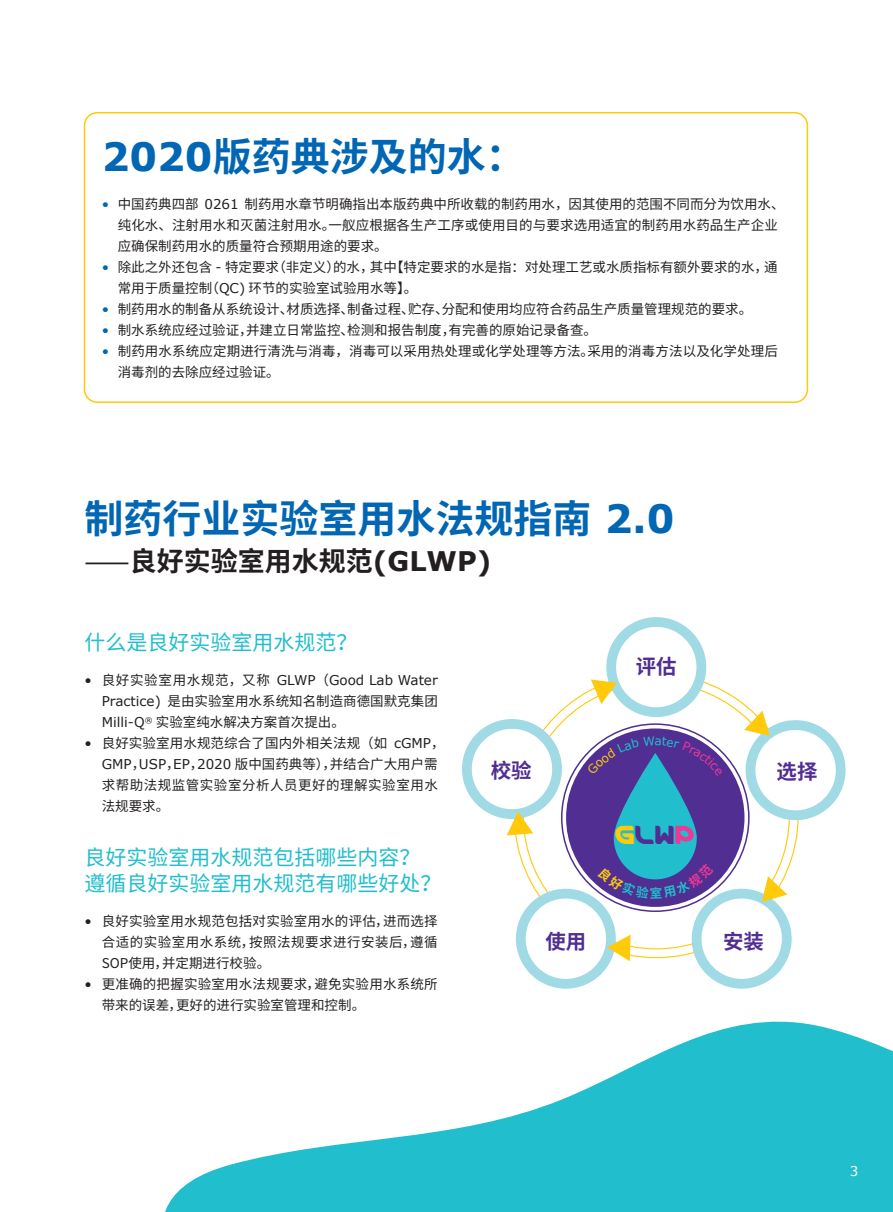
<style>
.page{position:relative;width:893px;height:1212px;background:#fff}
.page>*{position:absolute;margin:0;border:0;box-sizing:border-box;transform-origin:0 0}
.t1{font:700 39px "Noto Sans CJ Ksc";color:#0166b3}
.t2{font:700 27px "Noto Sans CJ Ksc";color:#231f20}
.t3{font:26.4px "Merck";color:#502e92}
.t4{font:21px/25.2px "Noto Sans CJ Ksc";color:#21bece}
.t5{font:700 20.4px "Noto Sans CJ Ksc";color:#502e92}
.t6{font:13.5px/21px "Noto Sans CJ Ksc";color:#231f20}
.t7{font:13.5px "Verdana";color:#231f20}
.t8{font:13.5px/21px "Verdana";color:#0166b3;text-align:justify}
.t9{font:13.5px "Verdana";color:#fff}
.s1{font-family:"Verdana"}
.s2{font-weight:400}
.s3{font-family:"Noto Sans CJ Ksc"}
.s4{color:#feca0a}
.s5{color:#ed3896}
</style>
<div class="page">
<svg style="left:165px;top:1021px;width:728px;height:191px;fill:#21bece"></svg>
<svg style="left:515px;top:682px;width:284px;height:181px"></svg>
<svg style="left:744px;top:711px;width:102px;height:109px"></svg>
<svg style="left:591px;top:617px;width:115px;height:100px"></svg>
<svg style="left:462px;top:719px;width:100px;height:116px"></svg>
<svg style="left:614px;top:753px;width:83px;height:126px;background:#2e95bc"></svg>
<div style="left:634px;top:792px;width:42px;height:64px;background:#21bece;border-radius:21px"></div>
<div style="left:84px;top:112px;width:724px;height:291px;border:2px solid #feca0a;border-radius:13px"></div>
<svg style="left:516px;top:863px;width:276px;height:126px"></svg>
<svg style="left:587px;top:736px;width:136px;height:40px;background:#5f4ca0"></svg>
<h1 class="t1" style="left:102px;top:135px;width:424px"><span class="s1">2020</span>版药典涉及的水：</h1>
<p class="t8" style="left:102px;top:194px;width:9px">•</p>
<p class="t8" style="left:102px;top:257px;width:9px">•</p>
<p class="t8" style="left:102px;top:299px;width:9px">• • •</p>
<p class="t6" style="left:118px;top:194px;width:668px">中国药典四部 <span class="s1">0261</span> 制药用水章节明确指出本版药典中所收载的制药用水，因其使用的范围不同而分为饮用水、纯化水、注射用水和灭菌注射用水。一舣应根据各生产工序或使用目的与要求选用适宜的制药用水药品生产企业应确保制药用水的质量符合预期用途的要求。<br>除此之外还包含 <span class="s1">-</span> 特定要求（非定义）的水，其中【特定要求的水是指：对处理工艺或水质指标有额外要求的水，通常用于质量控制（<span class="s1">QC)</span> 环节的实验室试验用水等】。<br>制药用水的制备从系统设计、材质选择、制备过程、贮存、分配和使用均应符合药品生产质量管理规范的要求。<br>制水系统应经过验证，并建立日常监控、检测和报告制度，有完善的原始记录备查。<br>制药用水系统应定期进行清洗与消毒，消毒可以采用热处理或化学处理等方法。采用的消毒方法以及化学处理后消毒剂的去除应经过验证。</p>
<h1 class="t1" style="left:85px;top:497px;width:591px">制药行业实验室用水法规指南 <span class="s1">2.0</span></h1>
<h2 class="t2" style="left:84px;top:545px;width:408px"><span class="s2">⸺</span>良好实验室用水规范<span class="s1">(GLWP)</span></h2>
<h3 class="t4" style="left:84px;top:630px;width:275px">什么是良好实验室用水规范？</h3>
<p class="t7" style="left:84px;top:671px;width:9px">•</p>
<p class="t7" style="left:84px;top:734px;width:9px">•</p>
<p class="t7" style="left:102px;top:671px;width:338px"><span class="s3">良好实验室用水规范，又称</span> GLWP<span class="s3">（</span>Good Lab Water</p>
<p class="t6" style="left:102px;top:691px;width:344px"><span class="s1">Practice)</span> 是由实验室用水系统知名制造商德国默克集团<br><span class="s1">Milli-Q</span><sup>®</sup> 实验室纯水解决方案首次提出。<br>良好实验室用水规范综合了国内外相关法规（如 <span class="s1">cGMP</span>，<br><span class="s1">GMP</span>，<span class="s1">USP</span>，<span class="s1">EP</span>，<span class="s1">2020</span> 版中国药典等），并结合广大用户需求帮助法规监管实验室分析人员更好的理解实验室用水法规要求。</p>
<h3 class="t4" style="left:84px;top:845px;width:359px">良好实验室用水规范包括哪些内容？遵循良好实验室用水规范有哪些好处？</h3>
<p class="t7" style="left:84px;top:911px;width:9px">•</p>
<p class="t7" style="left:84px;top:974px;width:9px">•</p>
<p class="t6" style="left:102px;top:910px;width:337px">良好实验室用水规范包括对实验室用水的评估，进而选择合适的实验室用水系统，按照法规要求进行安装后，遵循<br>SOP使用，并定期进行校验。<br>更准确的把握实验室用水法规要求，避免实验用水系统所带来的误差，更好的进行实验室管理和控制。</p>
<h3 class="t5" style="left:491px;top:759px;width:42px">校验</h3>
<h3 class="t5" style="left:636px;top:655px;width:42px">评估</h3>
<h3 class="t3" style="left:615px;top:819px;width:81px"><span class="s4">G</span>LW<span class="s5">P</span></h3>
<h3 class="t5" style="left:777px;top:760px;width:42px">选择</h3>
<h3 class="t5" style="left:545px;top:929px;width:42px">使用</h3>
<h3 class="t5" style="left:723px;top:929px;width:42px">安装</h3>
<p class="t9" style="left:850px;top:1162px;width:10px">3</p>
</div>
